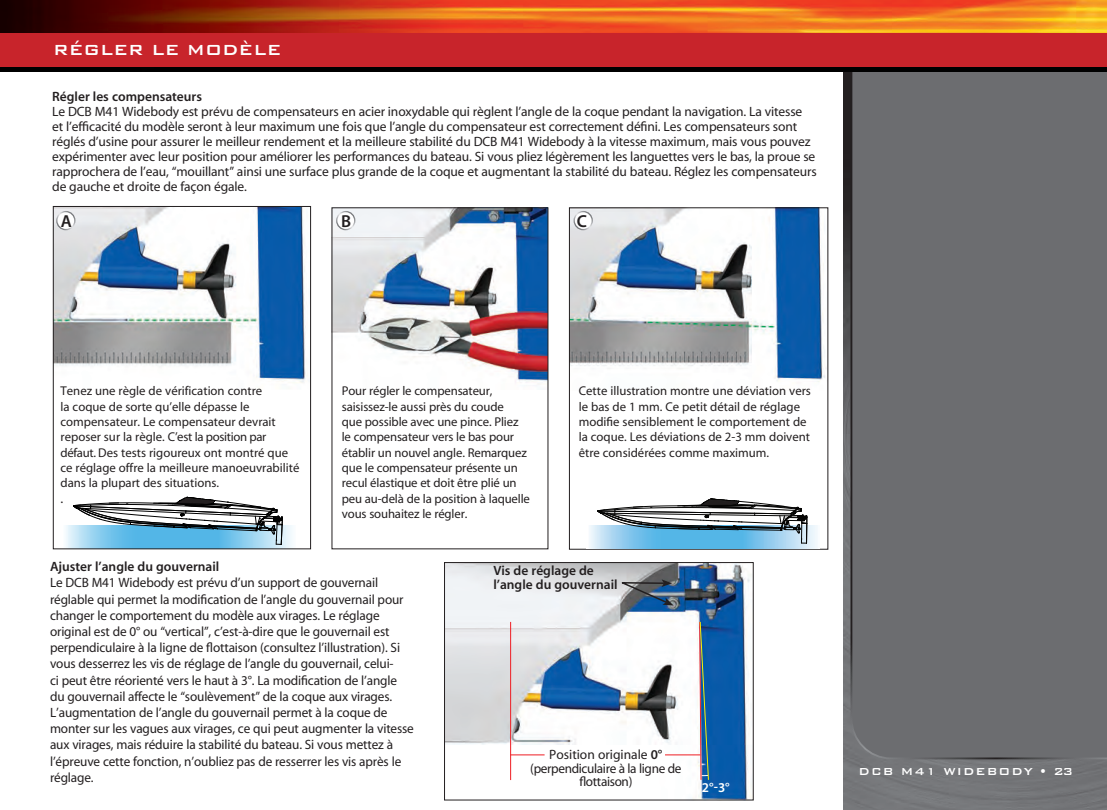
<style>
.page{position:relative;width:1107px;height:810px;background:#fff}
.page>*{position:absolute;margin:0;border:0;box-sizing:border-box;transform-origin:0 0}
.t1{font:19.5px "Bank Gothic Medium BT";color:#fff}
.t2{font:600 17.4px "Myriad";color:#231f20}
.t3{font:13.5px/16.2px "Myriad";letter-spacing:-.01em;color:#231f20}
.t4{font:600 13.5px/13.5px "Myriad";color:#231f20}
.t5{font:13.5px "Bank Gothic Medium BT";letter-spacing:.075em;color:#fff}
.t6{font:600 13.5px "Myriad";color:#fff}
.t7{font:12.75px/15.3px "Myriad";color:#231f20}
.s1{font-weight:600}
</style>
<div class="page">
<img style="left:844px;top:71px;width:263px;height:739px">
<div style="left:850px;top:71px;width:257px;height:689px;background:#6c6d70"></div>
<img style="left:0;top:0;width:1107px;height:71px">
<div style="left:0;top:33px;width:1107px;height:34px;background:#c8242b"></div>
<img style="left:334px;top:209px;width:212px;height:175px">
<img style="left:571px;top:209px;width:254px;height:173px">
<div style="left:569px;top:207px;width:259px;height:343px;border:1px solid #231f20"></div>
<svg style="left:66px;top:525px;width:226px;height:22px"></svg>
<svg style="left:73px;top:497px;width:210px;height:48px"></svg>
<svg style="left:589px;top:525px;width:229px;height:23px"></svg>
<svg style="left:597px;top:499px;width:211px;height:45px"></svg>
<div style="left:337px;top:212px;width:18px;height:18px;background:#fff;border-radius:50%"></div>
<div style="left:336px;top:211px;width:19px;height:19px;border:1px solid #fff;border-radius:50%"></div>
<div style="left:574px;top:212px;width:18px;height:18px;background:#fff;border-radius:50%"></div>
<div style="left:574px;top:211px;width:19px;height:19px;border:1px solid #fff;border-radius:50%"></div>
<img style="left:55px;top:208px;width:251px;height:175px">
<div style="left:53px;top:206px;width:258px;height:343px;border:1px solid #231f20"></div>
<div style="left:57px;top:212px;width:18px;height:18px;background:#fff;border-radius:50%"></div>
<div style="left:56px;top:211px;width:19px;height:19px;border:1px solid #fff;border-radius:50%"></div>
<img style="left:446px;top:564px;width:306px;height:234px">
<div style="left:444px;top:562px;width:310px;height:238px;border:1px solid #231f20"></div>
<hr style="left:510px;top:622px;width:1px;height:158px;background:#ee1d23">
<svg style="left:615px;top:579px;width:59px;height:27px;background:#637487"></svg>
<hr style="left:510px;top:755px;width:35px;height:1px;background:#ee1d23">
<svg style="left:699px;top:621px;width:10px;height:160px;background:#517292"></svg>
<hr style="left:665px;top:755px;width:35px;height:1px;background:#ee1d23">
<p class="t1" style="left:53px;top:40px;width:230px">RÉGLER LE MODÈLE</p>
<p class="t4" style="left:52px;top:90px;width:151px">Régler les compensateurs</p>
<p class="t3" style="left:52px;top:104px;width:766px;line-height:15px">Le DCB M41 Widebody est prévu de compensateurs en acier inoxydable qui règlent l’angle de la coque pendant la navigation. La vitesse et l’efficacité du modèle seront à leur maximum une fois que l’angle du compensateur est correctement défini. Les compensateurs sont réglés d’usine pour assurer le meilleur rendement et la meilleure stabilité du DCB M41 Widebody à la vitesse maximum, mais vous pouvez expérimenter avec leur position pour améliorer les performances du bateau. Si vous pliez légèrement les languettes vers le bas, la proue se rapprochera de l’eau, “mouillant” ainsi une surface plus grande de la coque et augmentant la stabilité du bateau. Réglez les compensateurs de gauche et droite de façon égale.</p>
<p class="t2" style="left:61px;top:212px;width:13px">A</p>
<p class="t2" style="left:341px;top:212px;width:12px">B</p>
<p class="t2" style="left:577px;top:212px;width:12px">C</p>
<p class="t7" style="left:61px;top:384px;width:240px">Tenez une règle de vérification contre<br>la coque de sorte qu’elle dépasse le compensateur. Le compensateur devrait reposer sur la règle. C’est la position par défaut. Des tests rigoureux ont montré que ce réglage offre la meilleure manoeuvrabilité dans la plupart des situations.</p>
<p class="t3" style="left:61px;top:491px;width:4px">.</p>
<p class="t7" style="left:342px;top:384px;width:190px">Pour régler le compensateur, saisissez-le aussi près du coude<br>que possible avec une pince. Pliez le compensateur vers le bas pour établir un nouvel angle. Remarquez que le compensateur présente un recul élastique et doit être plié un peu au-delà de la position à laquelle vous souhaitez le régler.</p>
<p class="t7" style="left:579px;top:384px;width:234px">Cette illustration montre une déviation vers le bas de 1 mm. Ce petit détail de réglage modifie sensiblement le comportement de la coque. Les déviations de 2-3 mm doivent être considérées comme maximum.</p>
<p class="t4" style="left:50px;top:560px;width:171px">Ajuster l’angle du gouvernail</p>
<p class="t3" style="left:50px;top:575px;width:365px">Le DCB M41 Widebody est prévu d’un support de gouvernail réglable qui permet la modification de l’angle du gouvernail pour changer le comportement du modèle aux virages. Le réglage original est de 0° ou “vertical”, c’est-à-dire que le gouvernail est perpendiculaire à la ligne de flottaison (consultez l’illustration). Si vous desserrez les vis de réglage de l’angle du gouvernail, celui-<br>ci peut être réorienté vers le haut à 3°. La modification de l’angle du gouvernail affecte le “soulèvement” de la coque aux virages.<br>L’augmentation de l’angle du gouvernail permet à la coque de monter sur les vagues aux virages, ce qui peut augmenter la vitesse aux virages, mais réduire la stabilité du bateau. Si vous mettez à l’épreuve cette fonction, n’oubliez pas de resserrer les vis après le réglage.</p>
<p class="t4" style="left:493px;top:564px;width:126px">Vis de réglage de l’angle du gouvernail</p>
<p class="t3" style="left:549px;top:747px;width:115px">Position originale <span class="s1">0°</span></p>
<p class="t3" style="left:530px;top:762px;width:153px;line-height:13.5px;text-align:center">(perpendiculaire à la ligne de flottaison)</p>
<p class="t6" style="left:702px;top:780px;width:29px">2°-3°</p>
<p class="t5" style="left:859px;top:764px;width:216px">DCB M41 WIDEBODY • 23</p>
</div>
